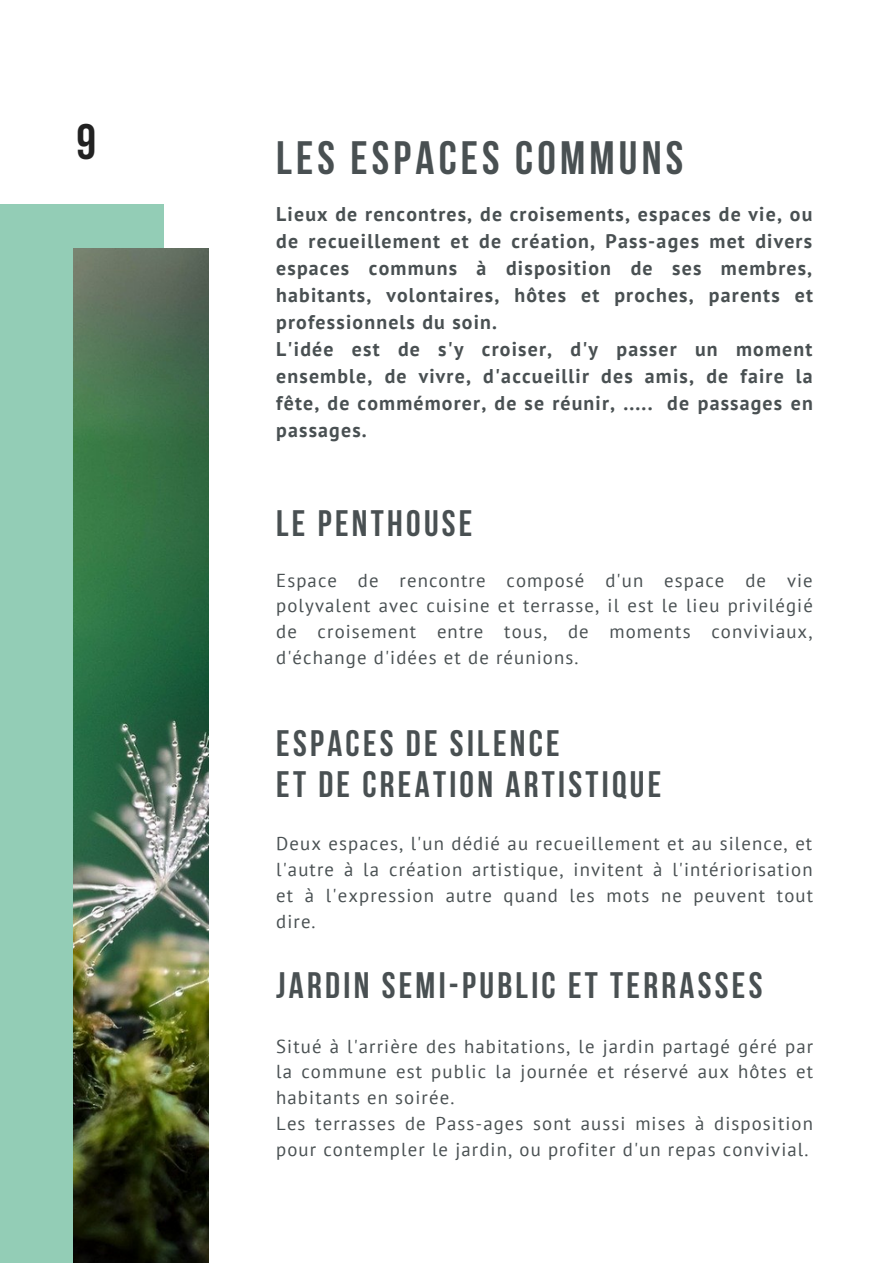
<style>
.page{position:relative;width:893px;height:1264px;background:#fff}
.page>*{position:absolute;margin:0;border:0;box-sizing:border-box;transform-origin:0 0}
.t1{font:700 49.65px "Bebas Neue";color:#222}
.t2{font:700 46.65px "Bebas Neue";letter-spacing:.09em;color:#495052}
.t3{font:700 36.75px/41.5px "Bebas Neue";letter-spacing:.09em;color:#495052}
.t4{font:700 19.8px/27px "PT Sans";letter-spacing:.06em;color:#495052}
.t5{font:18.75px/25.8px "PT Sans";letter-spacing:.06em;color:#495052;text-align:justify}
</style>
<div class="page">
<div style="left:0;top:204px;width:163px;height:1058px;background:#93cdb6"></div>
<img style="left:74px;top:249px;width:135px;height:1013px">
<h1 class="t1" style="left:76px;top:121px;width:21px">9</h1>
<h2 class="t2" style="left:276px;top:139px;width:408px">LES ESPACES COMMUNS</h2>
<p class="t4" style="left:276px;top:200px;width:538px">Lieux de rencontres, de croisements, espaces de vie, ou de recueillement et de création, Pass-ages met divers espaces communs à disposition de ses membres, habitants, volontaires, hôtes et proches, parents et professionnels du soin.<br>L'idée est de s'y croiser, d'y passer un moment ensemble, de vivre, d'accueillir des amis, de faire la fête, de commémorer, de se réunir, ..... de passages en passages.</p>
<h3 class="t3" style="left:276px;top:506px;width:198px">LE PENTHOUSE</h3>
<p class="t5" style="left:276px;top:566px;width:538px">Espace de rencontre composé d'un espace de vie polyvalent avec cuisine et terrasse, il est le lieu privilégié de croisement entre tous, de moments conviviaux, d'échange d'idées et de réunions.</p>
<h3 class="t3" style="left:276px;top:725px;width:386px">ESPACES DE SILENCE<br>ET DE CREATION ARTISTIQUE</h3>
<p class="t5" style="left:276px;top:830px;width:538px">Deux espaces, l'un dédié au recueillement et au silence, et l'autre à la création artistique, invitent à l'intériorisation et à l'expression autre quand les mots ne peuvent tout dire.</p>
<h3 class="t3" style="left:276px;top:968px;width:487px">JARDIN SEMI-PUBLIC ET TERRASSES</h3>
<p class="t5" style="left:276px;top:1032px;width:538px;text-align:left">Situé à l'arrière des habitations, le jardin partagé géré par la commune est public la journée et réservé aux hôtes et habitants en soirée.<br>Les terrasses de Pass-ages sont aussi mises à disposition pour contempler le jardin, ou profiter d'un repas convivial.</p>
</div>
